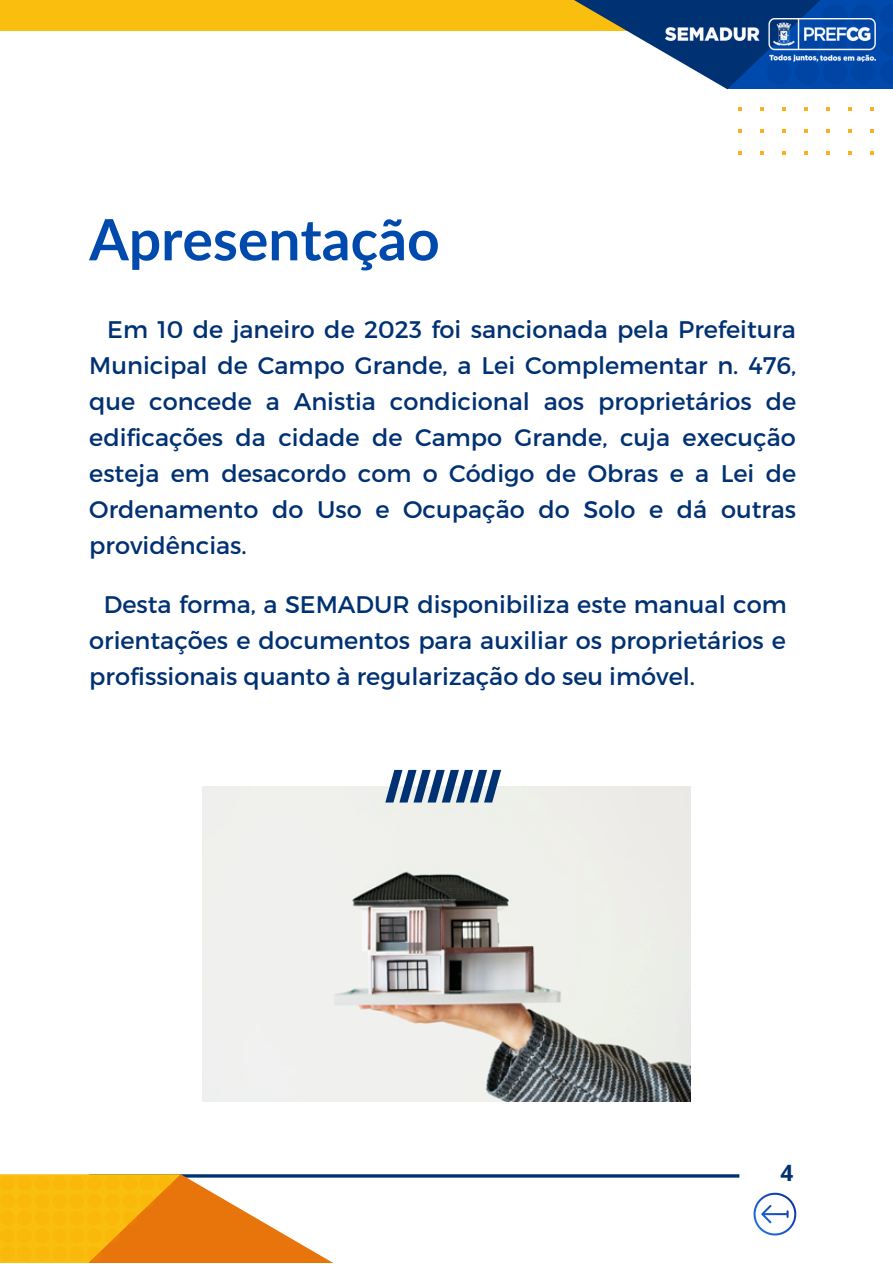
<style>
.page{position:relative;width:893px;height:1264px;background:#fff}
.page>*{position:absolute;margin:0;border:0;box-sizing:border-box;transform-origin:0 0}
.t1{font:700 57px "Lato";color:#004aad}
.t2{font:24px/36px "Montserrat";color:#003172;text-align:justify}
.t3{font:700 22.5px "Open Sans";color:#003172}
</style>
<div class="page">
<hr style="left:89px;top:1174px;width:650px;height:3px;background:#003172">
<div style="left:0;top:0;width:699px;height:31px;background:#fabe0e"></div>
<svg style="left:574px;top:0;width:153px;height:89px"></svg>
<svg style="left:727px;top:0;width:165px;height:89px;background:#003e91"></svg>
<svg style="left:766px;top:4px;width:126px;height:80px;background:#0548a2"></svg>
<img style="left:665px;top:19px;width:210px;height:43px">
<svg style="left:753px;top:1192px;width:43px;height:43px"></svg>
<img style="left:202px;top:786px;width:488px;height:315px">
<svg style="left:385px;top:770px;width:116px;height:32px"></svg>
<svg style="left:180px;top:1174px;width:237px;height:88px"></svg>
<svg style="left:0;top:1174px;width:180px;height:88px"></svg>
<svg style="left:0;top:1175px;width:172px;height:85px;background:#f6ab0b"></svg>
<h1 class="t1" style="left:89px;top:204px;width:352px">Apresentação</h1>
<p class="t2" style="left:89px;top:310px;width:708px;text-indent:18px">Em 10 de janeiro de 2023 foi sancionada pela Prefeitura Municipal de Campo Grande, a Lei Complementar n. 476, que concede a Anistia condicional aos proprietários de edificações da cidade de Campo Grande, cuja execução esteja em desacordo com o Código de Obras e a Lei de Ordenamento do Uso e Ocupação do Solo e dá outras providências.</p>
<p class="t2" style="left:89px;top:585px;width:699px;text-indent:15px">Desta forma, a SEMADUR disponibiliza este manual com orientações e documentos para auxiliar os proprietários e profissionais quanto à regularização do seu imóvel.</p>
<p class="t3" style="left:780px;top:1156px;width:14px">4</p>
</div>
